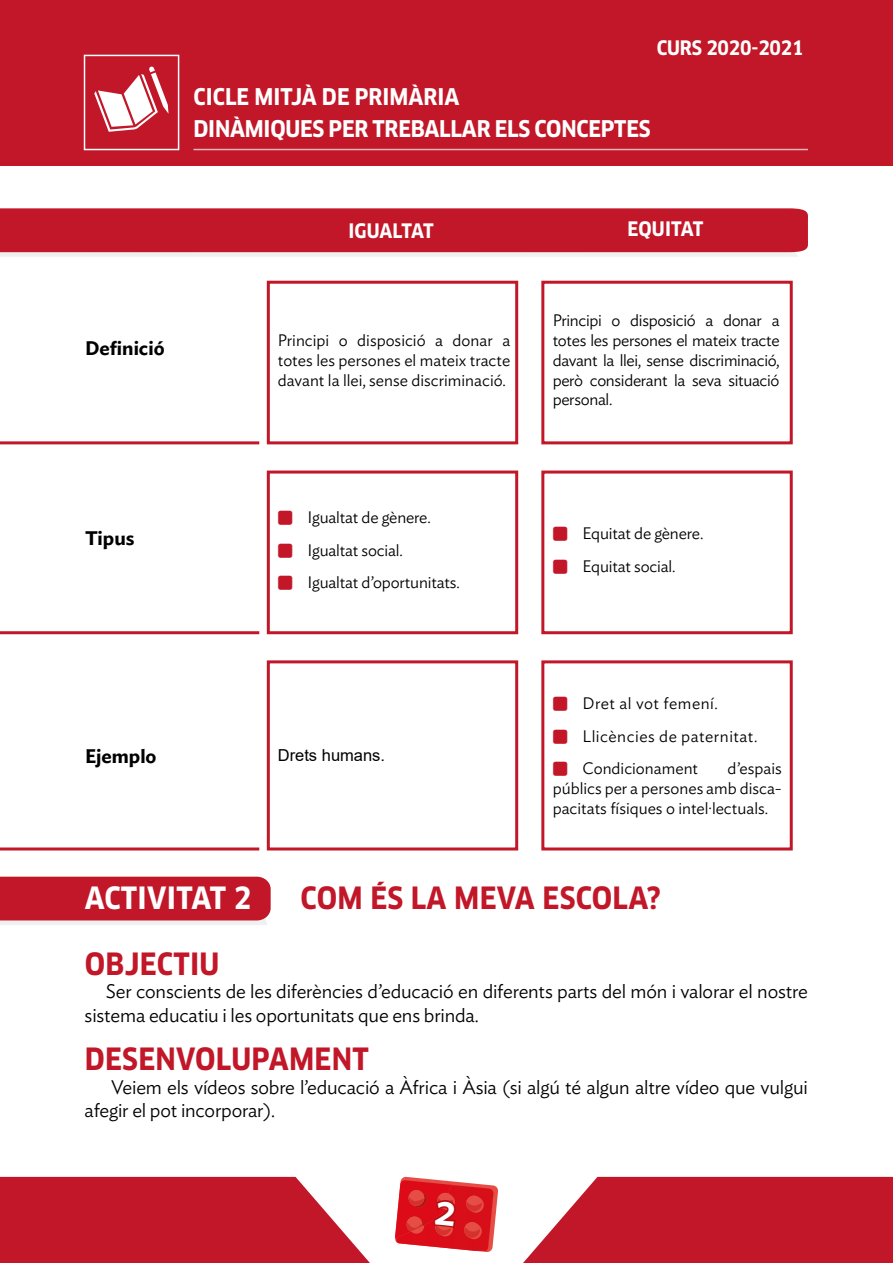
<style>
.page{position:relative;width:893px;height:1263px;background:#fff}
.page>*{position:absolute;margin:0;border:0;box-sizing:border-box;transform-origin:0 0}
.t1{font:700 30px "Clan Pro Narr";letter-spacing:.01em;color:#c11728}
.t2{font:700 30px "Clan Pro Narr";letter-spacing:.01em;color:#fff}
.t3{font:700 22.5px "Clan Pro Narr";letter-spacing:-.01em;color:#fff}
.t4{font:300 19.5px/23.4px "Ideal Sans";letter-spacing:-.01em;color:#000}
.t5{font:700 19.5px "Clan Pro Narr";letter-spacing:-.01em;color:#fff}
.t6{font:600 19.5px "Ideal Sans";color:#000}
.t7{font:300 16.5px/19.8px "Ideal Sans";color:#000;text-align:justify}
.t8{font:300 16.5px/32.5px "Ideal Sans";letter-spacing:.03em;color:#000}
.t9{font:16.5px "Arial";color:#000}
</style>
<div class="page">
<div style="left:1px;top:0;width:892px;height:166px;background:#c11728"></div>
<svg style="left:0;top:1177px;width:370px;height:86px;background:#c72e3d"></svg>
<svg style="left:523px;top:1177px;width:370px;height:86px;background:#c72e3d"></svg>
<svg style="left:94px;top:66px;width:75px;height:66px"></svg>
<div style="left:84px;top:55px;width:95px;height:95px;border:2px solid #fff"></div>
<hr style="left:193px;top:149px;width:615px;height:1px;background:#fff">
<svg style="left:0;top:208px;width:808px;height:49px;background:#c62e3d"></svg>
<div style="left:267px;top:281px;width:251px;height:163px;border:3px solid #c11728"></div>
<div style="left:267px;top:470px;width:251px;height:164px;border:3px solid #c11728"></div>
<div style="left:267px;top:660px;width:251px;height:190px;border:3px solid #c11728"></div>
<div style="left:541px;top:281px;width:252px;height:163px;border:3px solid #c11728"></div>
<div style="left:541px;top:470px;width:252px;height:164px;border:3px solid #c11728"></div>
<div style="left:541px;top:660px;width:252px;height:190px;border:3px solid #c11728"></div>
<hr style="left:0;top:441px;width:259px;height:3px;background:#c11728">
<hr style="left:0;top:631px;width:259px;height:3px;background:#c11728">
<hr style="left:0;top:847px;width:259px;height:3px;background:#c11728">
<svg style="left:0;top:877px;width:271px;height:48px;background:#c52c3c"></svg>
<svg style="left:395px;top:1176px;width:103px;height:76px;background:#e14347"></svg>
<h2 class="t3" style="left:194px;top:83px;width:267px">CICLE MITJÀ DE PRIMÀRIA</h2>
<p class="t5" style="left:657px;top:36px;width:148px">CURS 2020-2021</p>
<h2 class="t3" style="left:193px;top:116px;width:459px">DINÀMIQUES PER TREBALLAR ELS CONCEPTES</h2>
<p class="t6" style="left:85px;top:333px;width:81px">Definició</p>
<p class="t6" style="left:85px;top:523px;width:51px">Tipus</p>
<p class="t6" style="left:85px;top:741px;width:73px">Ejemplo</p>
<p class="t5" style="left:348px;top:219px;width:87px">IGUALTAT</p>
<p class="t5" style="left:627px;top:217px;width:78px">EQUITAT</p>
<p class="t7" style="left:278px;top:329px;width:234px">Principi o disposició a donar a totes les persones el mateix tracte davant la llei, sense discriminació.</p>
<p class="t7" style="left:308px;top:500px;width:154px;line-height:32.5px;text-align:left">Igualtat de gènere.<br>Igualtat social.<br>Igualtat d’oportunitats.</p>
<p class="t9" style="left:278px;top:744px;width:109px">Drets humans.</p>
<p class="t7" style="left:553px;top:309px;width:228px">Principi o disposició a donar a totes les persones el mateix tracte davant la llei, sense discriminació, però considerant la seva situació personal.</p>
<p class="t7" style="left:582px;top:516px;width:122px;line-height:32.5px">Equitat de gènere.<br>Equitat social.</p>
<p class="t8" style="left:582px;top:686px;width:176px">Dret al vot femení.<br>Llicències de paternitat.<br>Condicionament</p>
<p class="t7" style="left:553px;top:757px;width:231px;text-indent:175px">d’espais públics per a persones amb disca&shy;pacitats físiques o intel·lectuals.</p>
<h1 class="t2" style="left:85px;top:881px;width:168px">ACTIVITAT 2</h1>
<h1 class="t1" style="left:301px;top:881px;width:362px">COM ÉS LA MEVA ESCOLA?</h1>
<h1 class="t1" style="left:85px;top:946px;width:136px">OBJECTIU</h1>
<p class="t4" style="left:85px;top:978px;width:725px;text-indent:21px">Ser conscients de les diferències d’educació en diferents parts del món i valorar el nostre sistema educatiu i les oportunitats que ens brinda.</p>
<h1 class="t1" style="left:85px;top:1042px;width:286px">DESENVOLUPAMENT</h1>
<p class="t4" style="left:85px;top:1074px;width:725px;text-indent:27px">Veiem els vídeos sobre l’educació a Àfrica i Àsia (si algú té algun altre vídeo que vulgui afegir el pot incorporar).</p>
</div>
